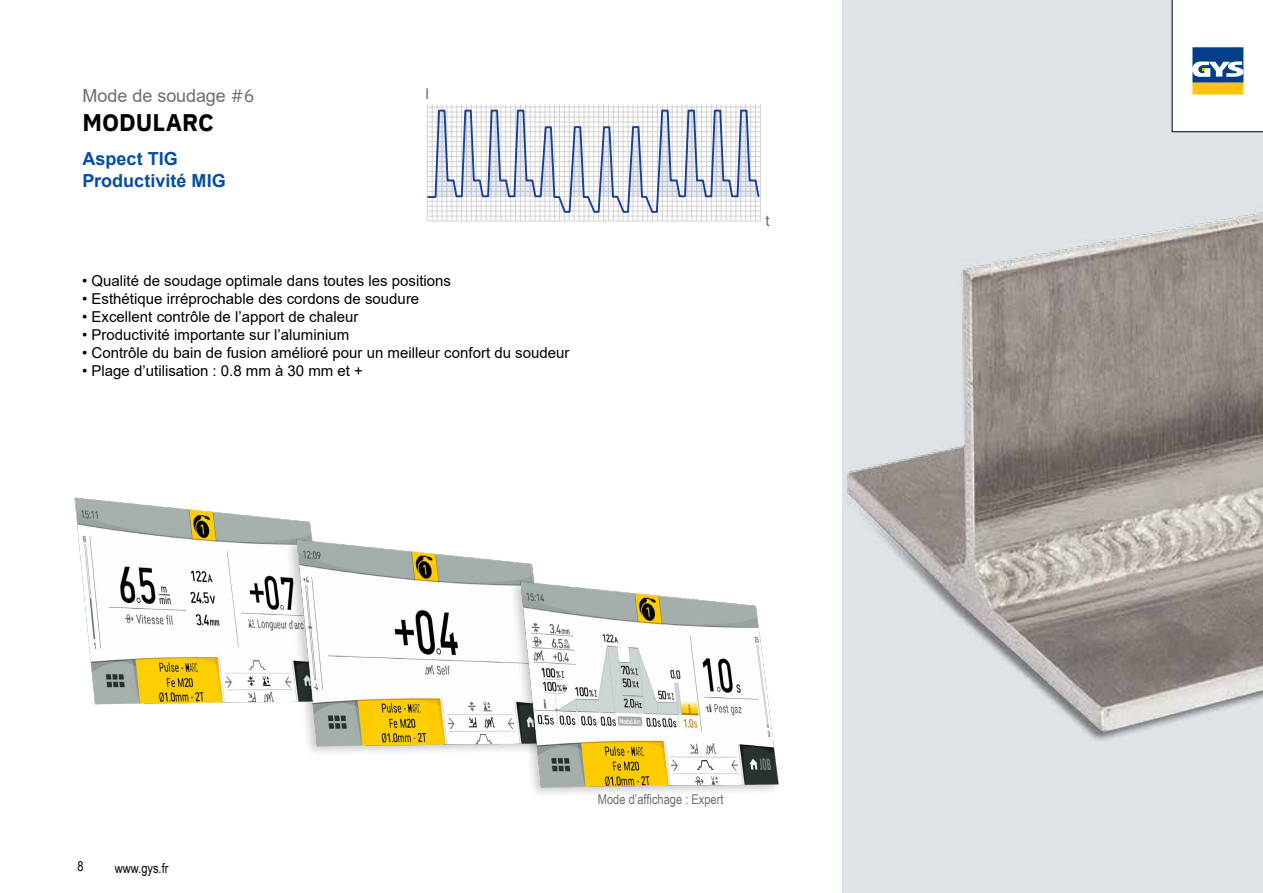
<style>
.page{position:relative;width:1263px;height:893px;background:#fff}
.page>*{position:absolute;margin:0;border:0;box-sizing:border-box;transform-origin:0 0}
.t1{font:700 24px "IBM Plex Sans";color:#000}
.chapo_labeur{font:700 18px/21.6px "Arial";color:#034ea2}
.t2{font:18px "Arial";letter-spacing:-.005em;color:#6d6e71}
.t3{font:15px "Arial";color:#000}
.t4{font:15px "Arial";color:#6d6e71}
.t5{font:13.5px "Arial Narrow";color:#6d6e71}
.t6{font:13.5px "Arial Narrow";color:#000}
.s1{font-family:"IBM Plex Sans"}
</style>
<div class="page">
<div style="left:842px;top:0;width:421px;height:893px;background:#dfe4e8"></div>
<hr style="left:428px;top:216px;width:332px;height:1px;background:#d5d1d1">
<hr style="left:427px;top:105px;width:1px;height:116px;background:#d5d1d1">
<hr style="left:427px;top:221px;width:333px;height:1px;background:#d5d1d1">
<hr style="left:432px;top:104px;width:1px;height:117px;background:#d5d1d1">
<hr style="left:437px;top:104px;width:1px;height:117px;background:#d5d1d1">
<hr style="left:442px;top:104px;width:1px;height:117px;background:#d5d1d1">
<hr style="left:447px;top:104px;width:1px;height:117px;background:#d5d1d1">
<hr style="left:452px;top:104px;width:1px;height:117px;background:#d5d1d1">
<hr style="left:456px;top:104px;width:1px;height:117px;background:#d5d1d1">
<hr style="left:461px;top:104px;width:1px;height:117px;background:#d5d1d1">
<hr style="left:466px;top:104px;width:1px;height:117px;background:#d5d1d1">
<hr style="left:471px;top:104px;width:1px;height:117px;background:#d5d1d1">
<hr style="left:476px;top:104px;width:1px;height:117px;background:#d5d1d1">
<hr style="left:481px;top:104px;width:1px;height:117px;background:#d5d1d1">
<hr style="left:486px;top:104px;width:1px;height:117px;background:#d5d1d1">
<hr style="left:491px;top:104px;width:1px;height:117px;background:#d5d1d1">
<hr style="left:496px;top:105px;width:1px;height:116px;background:#d5d1d1">
<hr style="left:501px;top:105px;width:1px;height:116px;background:#d5d1d1">
<hr style="left:505px;top:105px;width:1px;height:116px;background:#d5d1d1">
<hr style="left:510px;top:105px;width:1px;height:116px;background:#d5d1d1">
<hr style="left:515px;top:105px;width:1px;height:116px;background:#d5d1d1">
<hr style="left:520px;top:105px;width:1px;height:116px;background:#d5d1d1">
<hr style="left:525px;top:105px;width:1px;height:116px;background:#d5d1d1">
<hr style="left:530px;top:105px;width:1px;height:116px;background:#d5d1d1">
<hr style="left:535px;top:105px;width:1px;height:116px;background:#d5d1d1">
<hr style="left:540px;top:105px;width:1px;height:116px;background:#d5d1d1">
<hr style="left:545px;top:105px;width:1px;height:116px;background:#d5d1d1">
<hr style="left:550px;top:105px;width:1px;height:116px;background:#d5d1d1">
<hr style="left:554px;top:104px;width:1px;height:117px;background:#d5d1d1">
<hr style="left:559px;top:104px;width:1px;height:117px;background:#d5d1d1">
<hr style="left:564px;top:104px;width:1px;height:117px;background:#d5d1d1">
<hr style="left:569px;top:104px;width:1px;height:117px;background:#d5d1d1">
<hr style="left:574px;top:104px;width:1px;height:117px;background:#d5d1d1">
<hr style="left:579px;top:104px;width:1px;height:117px;background:#d5d1d1">
<hr style="left:584px;top:104px;width:1px;height:117px;background:#d5d1d1">
<hr style="left:589px;top:104px;width:1px;height:117px;background:#d5d1d1">
<hr style="left:593px;top:104px;width:1px;height:117px;background:#d5d1d1">
<hr style="left:598px;top:104px;width:1px;height:117px;background:#d5d1d1">
<hr style="left:603px;top:104px;width:1px;height:117px;background:#d5d1d1">
<hr style="left:608px;top:104px;width:1px;height:117px;background:#d5d1d1">
<hr style="left:613px;top:104px;width:1px;height:117px;background:#d5d1d1">
<hr style="left:618px;top:104px;width:1px;height:117px;background:#d5d1d1">
<hr style="left:623px;top:104px;width:1px;height:117px;background:#d5d1d1">
<hr style="left:628px;top:104px;width:1px;height:117px;background:#d5d1d1">
<hr style="left:633px;top:104px;width:1px;height:117px;background:#d5d1d1">
<hr style="left:638px;top:104px;width:1px;height:117px;background:#d5d1d1">
<hr style="left:642px;top:104px;width:1px;height:117px;background:#d5d1d1">
<hr style="left:428px;top:107px;width:332px;height:1px;background:#d5d1d1">
<hr style="left:647px;top:104px;width:1px;height:117px;background:#d5d1d1">
<hr style="left:652px;top:104px;width:1px;height:117px;background:#d5d1d1">
<hr style="left:657px;top:104px;width:1px;height:117px;background:#d5d1d1">
<hr style="left:662px;top:104px;width:1px;height:117px;background:#d5d1d1">
<hr style="left:667px;top:104px;width:1px;height:117px;background:#d5d1d1">
<hr style="left:672px;top:104px;width:1px;height:117px;background:#d5d1d1">
<hr style="left:677px;top:104px;width:1px;height:117px;background:#d5d1d1">
<hr style="left:682px;top:104px;width:1px;height:117px;background:#d5d1d1">
<hr style="left:687px;top:104px;width:1px;height:117px;background:#d5d1d1">
<hr style="left:691px;top:104px;width:1px;height:117px;background:#d5d1d1">
<hr style="left:696px;top:104px;width:1px;height:117px;background:#d5d1d1">
<hr style="left:701px;top:104px;width:1px;height:117px;background:#d5d1d1">
<hr style="left:706px;top:104px;width:1px;height:117px;background:#d5d1d1">
<hr style="left:711px;top:104px;width:1px;height:117px;background:#d5d1d1">
<hr style="left:716px;top:104px;width:1px;height:117px;background:#d5d1d1">
<hr style="left:721px;top:104px;width:1px;height:117px;background:#d5d1d1">
<hr style="left:726px;top:104px;width:1px;height:117px;background:#d5d1d1">
<hr style="left:731px;top:104px;width:1px;height:117px;background:#d5d1d1">
<hr style="left:736px;top:104px;width:1px;height:117px;background:#d5d1d1">
<hr style="left:740px;top:104px;width:1px;height:117px;background:#d5d1d1">
<hr style="left:745px;top:104px;width:1px;height:117px;background:#d5d1d1">
<hr style="left:750px;top:104px;width:1px;height:117px;background:#d5d1d1">
<hr style="left:755px;top:104px;width:1px;height:117px;background:#d5d1d1">
<hr style="left:760px;top:104px;width:1px;height:117px;background:#d5d1d1">
<svg style="left:426px;top:109px;width:334px;height:105px"></svg>
<img style="left:847px;top:54px;width:416px;height:687px">
<svg style="left:1172px;top:0;width:91px;height:132px;background:#e0e3e2"></svg>
<img style="left:74px;top:497px;width:238px;height:208px">
<img style="left:276px;top:533px;width:258px;height:220px">
<img style="left:500px;top:574px;width:279px;height:220px">
<p class="t2" style="left:83px;top:83px;width:174px">Mode de soudage <span class="s1">#6</span></p>
<p class="t1" style="left:83px;top:103px;width:133px">MODULARC</p>
<p class="chapo_labeur" style="left:83px;top:148px;width:145px">Aspect TIG<br>Productivité MIG</p>
<p class="t4" style="left:425px;top:83px;width:6px">I</p>
<p class="t3" style="left:82px;top:270px;width:370px">• Qualité de soudage optimale dans toutes les positions</p>
<p class="t3" style="left:82px;top:288px;width:339px">• Esthétique irréprochable des cordons de soudure</p>
<p class="t3" style="left:82px;top:306px;width:278px">• Excellent contrôle de l’apport de chaleur</p>
<p class="t3" style="left:82px;top:324px;width:268px">• Productivité importante sur l’aluminium</p>
<p class="t3" style="left:82px;top:342px;width:489px">• Contrôle du bain de fusion amélioré pour un meilleur confort du soudeur</p>
<p class="t3" style="left:82px;top:360px;width:282px">• Plage d’utilisation : 0.8 mm à 30 mm et +</p>
<p class="t4" style="left:765px;top:210px;width:6px">t</p>
<p class="t6" style="left:78px;top:857px;width:8px">8</p>
<p class="t6" style="left:115px;top:858px;width:55px">www.gys.fr</p>
<p class="t5" style="left:598px;top:789px;width:127px">Mode d’affichage : Expert</p>
</div>
